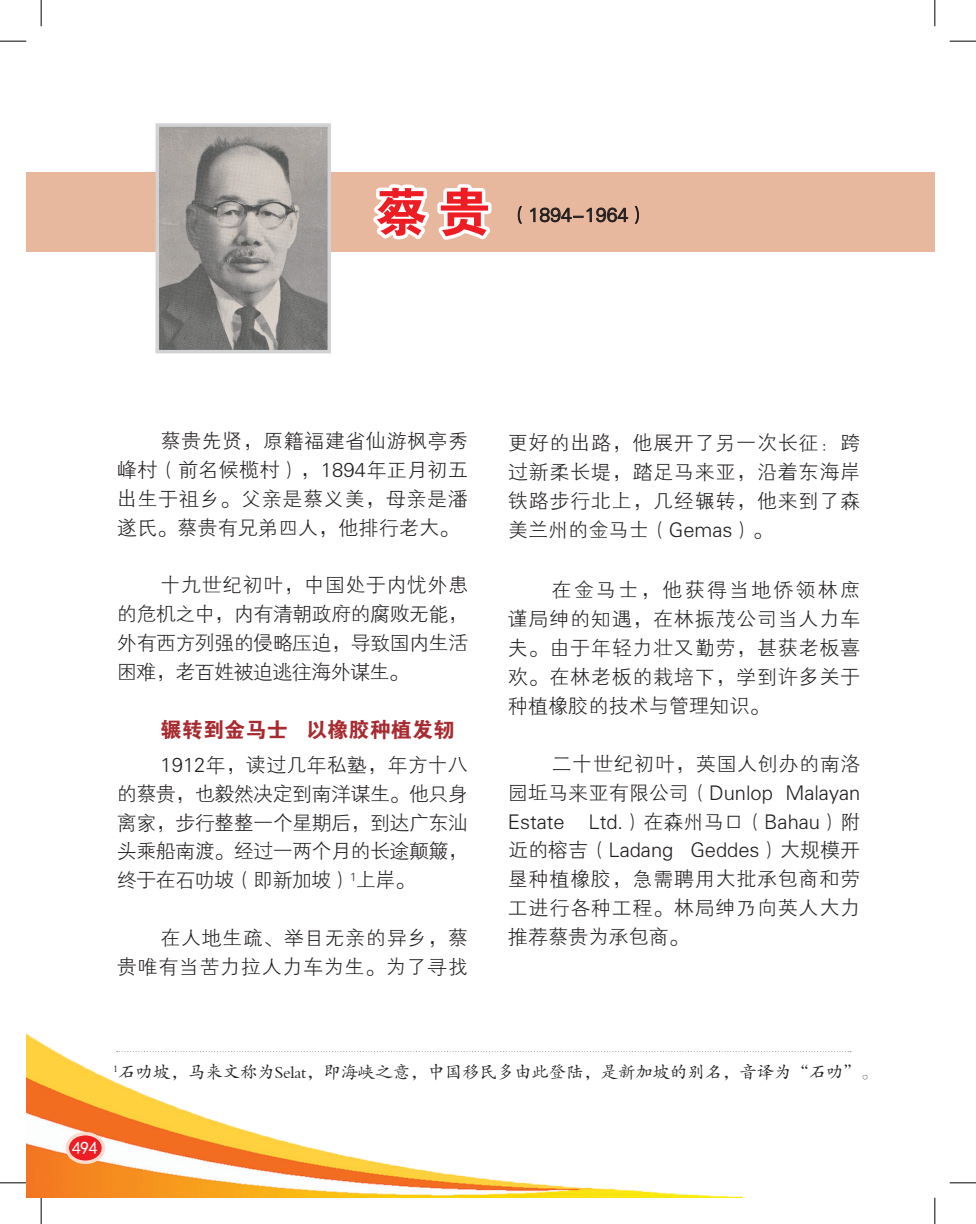
<style>
.page{position:relative;width:976px;height:1224px;background:#fff}
.page>*{position:absolute;margin:0;border:0;box-sizing:border-box;transform-origin:0 0}
.t1{font:52.5px "FZDHTK GBK1 0";color:#ee1d23}
.t2{font:21px "FZDHTK GBK1 0";letter-spacing:.01em;color:#a72b30}
.t3{font:20.12px/28.9px "FZXH1 K GBK1 0";letter-spacing:.01em;color:#231f20;text-align:justify}
.t4{font:19.25px "FZXH1 K GBK1 0";letter-spacing:.01em;color:#231f20}
.t5{font:17.5px "FZKTK GBK1 0";letter-spacing:-.01em;color:#231f20}
.t6{font:17.5px "Sim Hei";color:#fff}
</style>
<div class="page">
<img style="left:26px;top:1033px;width:715px;height:164px">
<div style="left:67px;top:1133px;width:36px;height:29px;background:#ee1d23;border-radius:50%"></div>
<div style="left:65px;top:1131px;width:40px;height:32px;border:4px solid #fddcce;border-radius:50%"></div>
<div style="left:26px;top:172px;width:908px;height:79px;background:#e7b79e"></div>
<svg style="left:373px;top:184px;width:119px;height:56px"></svg>
<svg style="left:517px;top:206px;width:5px;height:18px"></svg>
<svg style="left:530px;top:207px;width:98px;height:15px"></svg>
<svg style="left:634px;top:206px;width:5px;height:18px"></svg>
<img style="left:160px;top:128px;width:166px;height:220px">
<div style="left:155px;top:123px;width:176px;height:230px;border:4px solid #d1d2d4"></div>
<svg style="left:117px;top:1050px;width:624px;height:1px"></svg>
<svg style="left:0;top:41px;width:26px;height:1px"></svg>
<svg style="left:949px;top:41px;width:26px;height:1px"></svg>
<svg style="left:0;top:1182px;width:26px;height:1px"></svg>
<svg style="left:949px;top:1182px;width:26px;height:1px"></svg>
<svg style="left:41px;top:0;width:1px;height:26px"></svg>
<svg style="left:41px;top:1197px;width:1px;height:26px"></svg>
<svg style="left:934px;top:0;width:1px;height:26px"></svg>
<svg style="left:934px;top:1197px;width:1px;height:26px"></svg>
<p class="t1" style="left:374px;top:183px;width:117px">蔡贵</p>
<p class="t4" style="left:509px;top:204px;width:140px">（1894-1964）</p>
<p class="t3" style="left:117px;top:427px;width:352px;text-indent:44px">蔡贵先贤，原籍福建省仙游枫亭秀峰村（前名候榄村），1894年正月初五出生于祖乡。父亲是蔡义美，母亲是潘遂氏。蔡贵有兄弟四人，他排行老大。</p>
<p class="t3" style="left:117px;top:571px;width:352px;text-indent:44px">十九世纪初叶，中国处于内忧外患的危机之中，内有清朝政府的腐败无能，外有西方列强的侵略压迫，导致国内生活困难，老百姓被迫逃往海外谋生。</p>
<p class="t2" style="left:160px;top:718px;width:295px">辗转到金马士 以橡胶种植发轫</p>
<p class="t3" style="left:117px;top:750px;width:352px;text-indent:44px">1912年，读过几年私塾，年方十八的蔡贵，也毅然决定到南洋谋生。他只身离家，步行整整一个星期后，到达广东汕头乘船南渡。经过一两个月的长途颠簸，终于在石叻坡（即新加坡）<sup>1</sup>上岸。</p>
<p class="t3" style="left:117px;top:924px;width:352px;text-align:right">在人地生疏、举目无亲的异乡，蔡<br>贵唯有当苦力拉人力车为生。为了寻找</p>
<p class="t3" style="left:507px;top:429px;width:354px">更好的出路，他展开了另一次长征：跨过新柔长堤，踏足马来亚，沿着东海岸铁路步行北上，几经辗转，他来到了森美兰州的金马士（Gemas）。</p>
<p class="t3" style="left:507px;top:576px;width:354px;text-indent:44px">在金马士，他获得当地侨领林庶谨局绅的知遇，在林振茂公司当人力车夫。由于年轻力壮又勤劳，甚获老板喜欢。在林老板的栽培下，学到许多关于种植橡胶的技术与管理知识。</p>
<p class="t3" style="left:507px;top:749px;width:354px;text-indent:44px">二十世纪初叶，英国人创办的南洛园坵马来亚有限公司（Dunlop Malayan Estate Ltd.）在森州马口（Bahau）附近的榕吉（Ladang Geddes）大规模开垦种植橡胶，急需聘用大批承包商和劳工进行各种工程。林局绅乃向英人大力推荐蔡贵为承包商。</p>
<p class="t5" style="left:113px;top:1062px;width:766px"><sup>1</sup>石叻坡，马来文称为Selat，即海峡之意，中国移民多由此登陆，是新加坡的别名，音译为“石叻”。</p>
<p class="t6" style="left:72px;top:1139px;width:27px">494</p>
</div>
